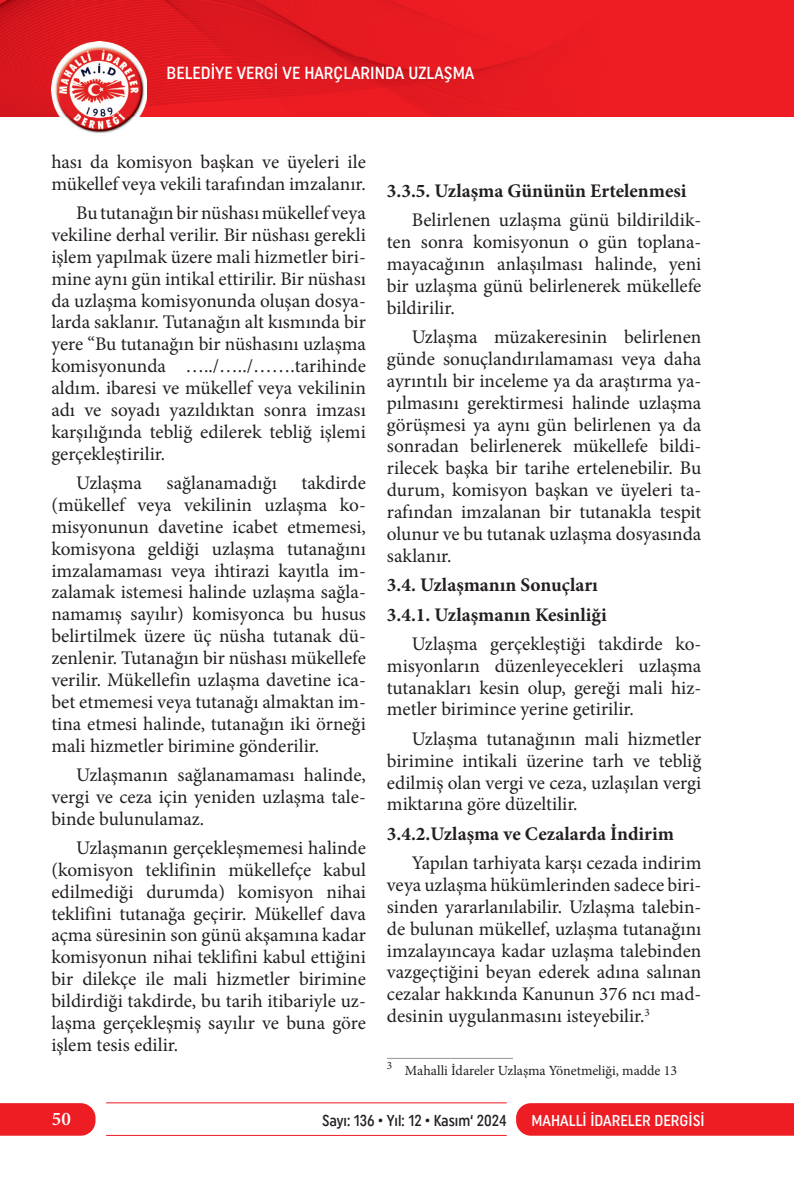
<style>
.page{position:relative;width:794px;height:1191px;background:#fff}
.page>*{position:absolute;margin:0;border:0;box-sizing:border-box;transform-origin:0 0}
.t1{font:19.25px/21.9px "Minion Pro";color:#231f20;text-align:justify}
.t2{font:700 19.25px/29.4px "Minion Pro";color:#231f20}
.t3{font:600 19.25px "Minion Pro";color:#fff}
.t4{font:500 17.5px "Uniform Condensed";color:#fff}
.t5{font:15.75px "Uniform Condensed 2";color:#231f20;scale:.95 1}
.t6{font:500 15.75px "Uniform Condensed";color:#fff}
.t7{font:14px "Minion Pro";color:#231f20}
.t8{font:11.2px "Minion Pro";color:#231f20}
</style>
<div class="page">
<div style="left:516px;top:1103px;width:278px;height:32px;background:#ee1d23"></div>
<div style="left:0;top:1103px;width:95px;height:32px;background:#ee1d23"></div>
<hr style="left:106px;top:1102px;width:401px;height:1px;background:#ee1d23">
<hr style="left:106px;top:1135px;width:401px;height:1px;background:#ee1d23">
<img style="left:0;top:0;width:785px;height:58px">
<img style="left:0;top:58px;width:51px;height:59px">
<img style="left:147px;top:58px;width:638px;height:59px">
<img style="left:51px;top:42px;width:96px;height:91px">
<hr style="left:387px;top:1058px;width:126px;height:1px;background:#939598">
<p class="t4" style="left:167px;top:62px;width:309px">BELEDİYE VERGİ VE HARÇLARINDA UZLAŞMA</p>
<p class="t1" style="left:51px;top:151px;width:316px">hası da komisyon başkan ve üyeleri ile mükellef veya vekili tarafından imzalanır.</p>
<p class="t1" style="left:51px;top:202px;width:316px;text-indent:25px">Bu tutanağın bir nüshası mükellef veya vekiline derhal verilir. Bir nüshası gerekli işlem yapılmak üzere mali hizmetler biri&shy;mine aynı gün intikal ettirilir. Bir nüshası da uzlaşma komisyonunda oluşan dosya&shy;larda saklanır. Tutanağın alt kısmında bir yere “Bu tutanağın bir nüshasını uzlaşma komisyonunda …../…../…….tarihinde aldım. ibaresi ve mükellef veya vekilinin adı ve soyadı yazıldıktan sonra imzası karşılığında tebliğ edilerek tebliğ işlemi gerçekleştirilir.</p>
<p class="t1" style="left:76px;top:472px;width:67px">Uzlaşma</p>
<p class="t1" style="left:166px;top:472px;width:112px">sağlanamadığı</p>
<p class="t1" style="left:51px;top:472px;width:316px;text-indent:250px">takdirde (mükellef veya vekilinin uzlaşma ko&shy;misyonunun davetine icabet etmemesi, komisyona geldiği uzlaşma tutanağını imzalamaması veya ihtirazi kayıtla im&shy;zalamak istemesi halinde uzlaşma sağla&shy;namamış sayılır) komisyonca bu husus belirtilmek üzere üç nüsha tutanak dü&shy;zenlenir. Tutanağın bir nüshası mükellefe verilir. Mükellefin uzlaşma davetine ica&shy;bet etmemesi veya tutanağı almaktan im&shy;tina etmesi halinde, tutanağın iki örneği mali hizmetler birimine gönderilir.</p>
<p class="t1" style="left:51px;top:764px;width:316px;text-indent:25px">Uzlaşmanın sağlanamaması halinde, vergi ve ceza için yeniden uzlaşma tale&shy;binde bulunulamaz.</p>
<p class="t1" style="left:51px;top:837px;width:316px;text-indent:25px">Uzlaşmanın gerçekleşmemesi halinde (komisyon teklifinin mükellefçe kabul edilmediği durumda) komisyon nihai teklifini tutanağa geçirir. Mükellef dava açma süresinin son günü akşamına kadar komisyonun nihai teklifini kabul ettiğini bir dilekçe ile mali hizmetler birimine bildirdiği takdirde, bu tarih itibariyle uz&shy;laşma gerçekleşmiş sayılır ve buna göre işlem tesis edilir.</p>
<p class="t2" style="left:387px;top:176px;width:301px">3.3.5. Uzlaşma Gününün Ertelenmesi</p>
<p class="t1" style="left:387px;top:209px;width:316px;text-indent:25px">Belirlenen uzlaşma günü bildirildik&shy;ten sonra komisyonun o gün toplana&shy;mayacağının anlaşılması halinde, yeni bir uzlaşma günü belirlenerek mükellefe bildirilir.</p>
<p class="t1" style="left:387px;top:326px;width:316px;text-indent:25px">Uzlaşma müzakeresinin belirlenen günde sonuçlandırılamaması veya daha ayrıntılı bir inceleme ya da araştırma ya&shy;pılmasını gerektirmesi halinde uzlaşma görüşmesi ya aynı gün belirlenen ya da sonradan belirlenerek mükellefe bildi&shy;rilecek başka bir tarihe ertelenebilir. Bu durum, komisyon başkan ve üyeleri ta&shy;rafından imzalanan bir tutanakla tespit olunur ve bu tutanak uzlaşma dosyasında saklanır.</p>
<p class="t2" style="left:387px;top:570px;width:221px">3.4. Uzlaşmanın Sonuçları<br>3.4.1. Uzlaşmanın Kesinliği</p>
<p class="t1" style="left:387px;top:633px;width:316px;text-indent:25px">Uzlaşma gerçekleştiği takdirde ko&shy;misyonların düzenleyecekleri uzlaşma tutanakları kesin olup, gereği mali hiz&shy;metler birimince yerine getirilir.</p>
<p class="t1" style="left:387px;top:728px;width:316px;text-indent:25px">Uzlaşma tutanağının mali hizmetler birimine intikali üzerine tarh ve tebliğ edilmiş olan vergi ve ceza, uzlaşılan vergi miktarına göre düzeltilir.</p>
<p class="t2" style="left:387px;top:818px;width:289px">3.4.2.Uzlaşma ve Cezalarda İndirim</p>
<p class="t1" style="left:387px;top:852px;width:316px;text-indent:25px">Yapılan tarhiyata karşı cezada indirim veya uzlaşma hükümlerinden sadece biri&shy;sinden yararlanılabilir. Uzlaşma talebin&shy;de bulunan mükellef, uzlaşma tutanağını imzalayıncaya kadar uzlaşma talebinden vazgeçtiğini beyan ederek adına salınan cezalar hakkında Kanunun 376 ncı mad&shy;desinin uygulanmasını isteyebilir.<sup>3</sup></p>
<p class="t8" style="left:387px;top:1057px;width:7px">3</p>
<p class="t7" style="left:405px;top:1061px;width:274px">Mahalli İdareler Uzlaşma Yönetmeliği, madde 13</p>
<p class="t3" style="left:52px;top:1105px;width:20px">50</p>
<p class="t5" style="left:322px;top:1111px;width:196px">Sayı: 136 • Yıl: 12 • Kasım‘ 2024</p>
<p class="t6" style="left:531px;top:1111px;width:175px">MAHALLİ İDARELER DERGİSİ</p>
</div>
